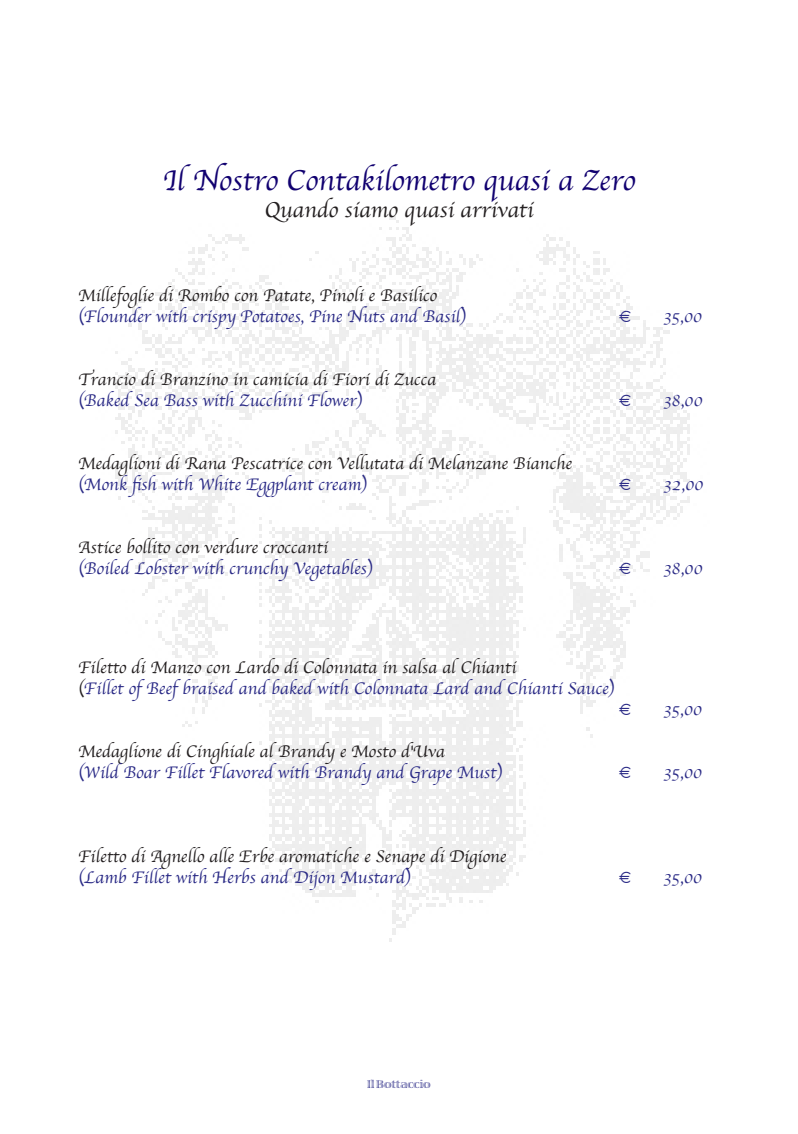
<style>
.page{position:relative;width:798px;height:1134px;background:#fff}
.page>*{position:absolute;margin:0;border:0;box-sizing:border-box;transform-origin:0 0}
.t1{font:30px "Apple Chancery";color:#110170}
.t2{font:22.5px "Apple Chancery";color:#231f20}
.t3{font:17.5px "Apple Chancery";color:#2a2a86}
.t4{font:17.5px "Apple Chancery";color:#231f20}
.t5{font:11.25px "Viva Std";color:#2a2a86}
.s1{color:#231f20}
</style>
<div class="page">
<p class="t1" style="left:163px;top:157px;width:474px">Il Nostro Contakilometro quasi a Zero</p>
<p class="t2" style="left:264px;top:192px;width:270px">Quando siamo quasi arrivati</p>
<p class="t4" style="left:78px;top:282px;width:360px">Millefoglie di Rombo con Patate, Pinoli e Basilico</p>
<p class="t3" style="left:78px;top:303px;width:389px">(Flounder with crispy Potatoes, Pine Nuts and Basil)</p>
<p class="t3" style="left:618px;top:303px;width:15px">€</p>
<p class="t3" style="left:663px;top:303px;width:40px">35,00</p>
<p class="t4" style="left:78px;top:366px;width:359px">Trancio di Branzino in camicia di Fiori di Zucca</p>
<p class="t3" style="left:78px;top:387px;width:286px">(Baked Sea Bass with Zucchini Flower)</p>
<p class="t3" style="left:618px;top:387px;width:15px">€</p>
<p class="t3" style="left:663px;top:387px;width:40px">38,00</p>
<p class="t4" style="left:78px;top:450px;width:495px">Medaglioni di Rana Pescatrice con Vellutata di Melanzane Bianche</p>
<p class="t3" style="left:78px;top:471px;width:290px">(Monk fish with White Eggplant cream)</p>
<p class="t3" style="left:618px;top:471px;width:15px">€</p>
<p class="t3" style="left:663px;top:471px;width:41px">32,00</p>
<p class="t4" style="left:78px;top:534px;width:251px">Astice bollito con verdure croccanti</p>
<p class="t3" style="left:78px;top:555px;width:296px">(Boiled Lobster with crunchy Vegetables)</p>
<p class="t3" style="left:618px;top:555px;width:15px">€</p>
<p class="t3" style="left:663px;top:555px;width:40px">38,00</p>
<p class="t4" style="left:78px;top:654px;width:439px">Filetto di Manzo con Lardo di Colonnata in salsa al Chianti</p>
<p class="t3" style="left:78px;top:675px;width:538px"><span class="s1">(</span>Fillet of Beef braised and baked with Colonnata Lard and Chianti Sauce)</p>
<p class="t3" style="left:618px;top:696px;width:15px">€</p>
<p class="t3" style="left:663px;top:696px;width:40px">35,00</p>
<p class="t4" style="left:78px;top:738px;width:368px">Medaglione di Cinghiale al Brandy e Mosto d'Uva</p>
<p class="t3" style="left:78px;top:759px;width:425px">(Wild Boar Fillet Flavored with Brandy and Grape Must)</p>
<p class="t3" style="left:618px;top:759px;width:15px">€</p>
<p class="t3" style="left:663px;top:759px;width:40px">35,00</p>
<p class="t4" style="left:78px;top:843px;width:429px">Filetto di Agnello alle Erbe aromatiche e Senape di Digione</p>
<p class="t3" style="left:78px;top:864px;width:334px">(Lamb Fillet with Herbs and Dijon Mustard)</p>
<p class="t3" style="left:618px;top:864px;width:15px">€</p>
<p class="t3" style="left:663px;top:864px;width:40px">35,00</p>
<p class="t5" style="left:367px;top:1078px;width:65px">Il Bottaccio</p>
</div>
